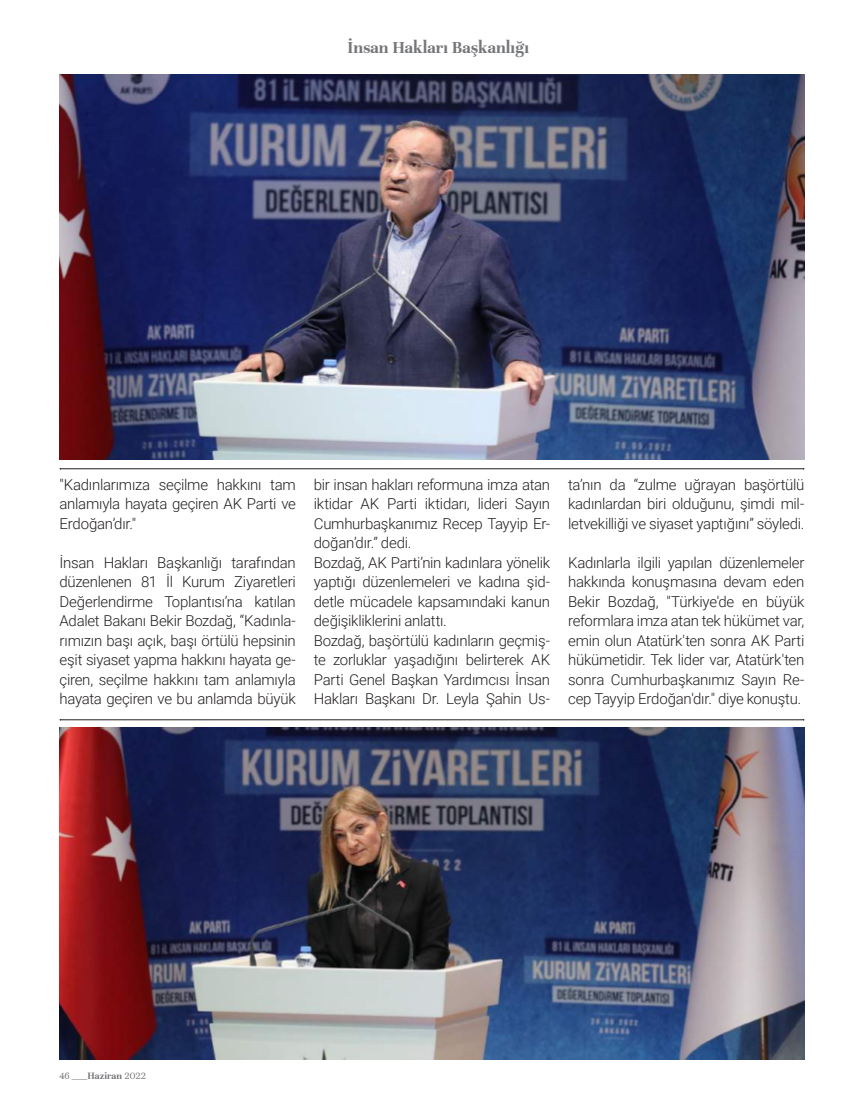
<style>
.page{position:relative;width:864px;height:1119px;background:#fff}
.page>*{position:absolute;margin:0;border:0;box-sizing:border-box;transform-origin:0 0}
.t1{font:700 18px "Unna";color:#757679}
.t2{font:300 15px/19.5px "Roboto";letter-spacing:-.02em;color:#231f20;text-align:justify}
.t3{font:10.5px "Unna";color:#757679}
.s1{font-weight:700}
</style>
<div class="page">
<img style="left:60px;top:74px;width:744px;height:385px">
<img style="left:60px;top:728px;width:744px;height:331px">
<hr style="left:60px;top:468px;width:743px;height:1px;background:#231f20">
<hr style="left:60px;top:719px;width:743px;height:1px;background:#231f20">
<p class="t1" style="left:347px;top:37px;width:183px">İnsan Hakları Başkanlığı</p>
<p class="t2" style="left:60px;top:474px;width:238px">"Kadınlarımıza seçilme hakkını tam anlamıyla hayata geçiren AK Parti ve Erdoğan’dır."</p>
<p class="t2" style="left:60px;top:552px;width:238px">İnsan Hakları Başkanlığı tarafından düzenlenen 81 İl Kurum Ziyaretleri Değerlendirme Toplantısı’na katılan Adalet Bakanı Bekir Bozdağ, “Kadınla&shy;rımızın başı açık, başı örtülü hepsinin eşit siyaset yapma hakkını hayata ge&shy;çiren, seçilme hakkını tam anlamıyla hayata geçiren ve bu anlamda büyük</p>
<p class="t2" style="left:314px;top:474px;width:238px;text-align:left">bir insan hakları reformuna imza atan iktidar AK Parti iktidarı, lideri Sayın Cumhurbaşkanımız Recep Tayyip Er&shy;doğan’dır.” dedi.<br>Bozdağ, AK Parti’nin kadınlara yönelik yaptığı düzenlemeleri ve kadına şid&shy;detle mücadele kapsamındaki kanun değişikliklerini anlattı.<br>Bozdağ, başörtülü kadınların geçmiş&shy;te zorluklar yaşadığını belirterek AK Parti Genel Başkan Yardımcısı İnsan Hakları Başkanı Dr. Leyla Şahin Us-</p>
<p class="t2" style="left:568px;top:474px;width:238px">ta’nın da “zulme uğrayan başörtülü kadınlardan biri olduğunu, şimdi mil&shy;letvekilliği ve siyaset yaptığını” söyledi.</p>
<p class="t2" style="left:568px;top:552px;width:238px">Kadınlarla ilgili yapılan düzenlemeler hakkında konuşmasına devam eden Bekir Bozdağ, "Türkiye'de en büyük reformlara imza atan tek hükümet var, emin olun Atatürk'ten sonra AK Parti hükümetidir. Tek lider var, Atatürk'ten sonra Cumhurbaşkanımız Sayın Re&shy;cep Tayyip Erdoğan'dır." diye konuştu.</p>
<p class="t3" style="left:60px;top:1069px;width:88px">46 ___<span class="s1">Haziran</span> 2022</p>
</div>
